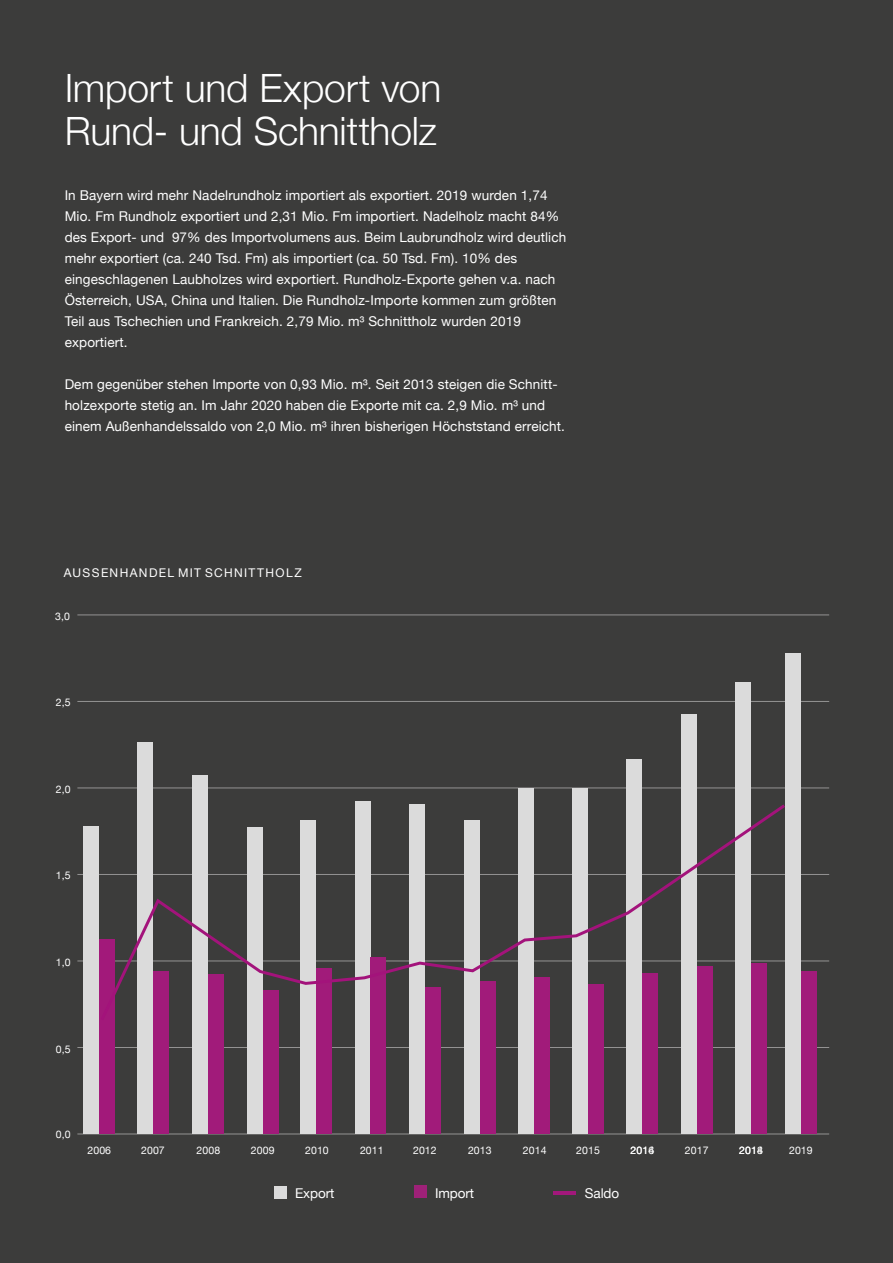
<style>
.page{position:relative;width:893px;height:1263px;background:#3c3c3b}
.page>*{position:absolute;margin:0;border:0;box-sizing:border-box;transform-origin:0 0}
.t1{font:300 39px/43.5px "Helvetica Neue";letter-spacing:-.005em;color:#fff}
.t2{font:13.5px/21px "Helvetica Neue";letter-spacing:.01em;color:#fff}
.t3{font:12px "Helvetica Neue";letter-spacing:.115em;color:#fff}
.t4{font:10.5px "Helvetica Neue";letter-spacing:.01em;color:#fff}
</style>
<div class="page">
<div style="left:414px;top:1185px;width:13px;height:13px;background:#9e2178"></div>
<div style="left:274px;top:1185px;width:13px;height:13px;background:#dbdbdb"></div>
<hr style="left:554px;top:1191px;width:22px;height:4px;background:#a2187b">
<hr style="left:77px;top:614px;width:752px;height:1px;background:#eeeded">
<hr style="left:77px;top:701px;width:752px;height:1px;background:#eeeded">
<hr style="left:77px;top:787px;width:752px;height:1px;background:#eeeded">
<hr style="left:77px;top:874px;width:752px;height:1px;background:#eeeded">
<hr style="left:77px;top:960px;width:752px;height:1px;background:#eeeded">
<hr style="left:77px;top:1047px;width:752px;height:1px;background:#eeeded">
<hr style="left:77px;top:1133px;width:752px;height:1px;background:#eeeded">
<div style="left:83px;top:825px;width:16px;height:308px;background:#dbdbdb"></div>
<div style="left:137px;top:742px;width:16px;height:391px;background:#dbdbdb"></div>
<div style="left:192px;top:775px;width:16px;height:358px;background:#dbdbdb"></div>
<div style="left:247px;top:827px;width:16px;height:306px;background:#dbdbdb"></div>
<div style="left:300px;top:819px;width:16px;height:314px;background:#dbdbdb"></div>
<div style="left:355px;top:801px;width:15px;height:332px;background:#dbdbdb"></div>
<div style="left:409px;top:804px;width:16px;height:329px;background:#dbdbdb"></div>
<div style="left:464px;top:820px;width:16px;height:313px;background:#dbdbdb"></div>
<div style="left:518px;top:788px;width:16px;height:345px;background:#dbdbdb"></div>
<div style="left:572px;top:788px;width:16px;height:345px;background:#dbdbdb"></div>
<div style="left:626px;top:759px;width:16px;height:374px;background:#dbdbdb"></div>
<div style="left:681px;top:714px;width:16px;height:419px;background:#dbdbdb"></div>
<div style="left:735px;top:682px;width:16px;height:451px;background:#dbdbdb"></div>
<div style="left:785px;top:653px;width:16px;height:480px;background:#dbdbdb"></div>
<div style="left:99px;top:939px;width:16px;height:194px;background:#a2197a"></div>
<div style="left:153px;top:971px;width:16px;height:163px;background:#a11b7a"></div>
<div style="left:208px;top:973px;width:16px;height:160px;background:#a11b7a"></div>
<div style="left:263px;top:990px;width:16px;height:143px;background:#a11b7a"></div>
<div style="left:316px;top:968px;width:16px;height:165px;background:#a11b7a"></div>
<div style="left:370px;top:957px;width:16px;height:176px;background:#a11b7a"></div>
<div style="left:425px;top:987px;width:16px;height:146px;background:#a11b7a"></div>
<div style="left:480px;top:981px;width:16px;height:152px;background:#a11b7a"></div>
<div style="left:534px;top:977px;width:15px;height:156px;background:#a11b7a"></div>
<div style="left:588px;top:984px;width:16px;height:149px;background:#a11b7a"></div>
<div style="left:642px;top:973px;width:16px;height:160px;background:#a11b7a"></div>
<div style="left:697px;top:966px;width:16px;height:167px;background:#a11b7a"></div>
<div style="left:751px;top:963px;width:16px;height:170px;background:#a11b7a"></div>
<div style="left:801px;top:971px;width:16px;height:162px;background:#a11b7a"></div>
<svg style="left:98px;top:801px;width:687px;height:223px"></svg>
<h1 class="t1" style="left:65px;top:63px;width:378px">Import und Export von<br>Rund- und Schnittholz</h1>
<p class="t2" style="left:65px;top:186px;width:503px">In Bayern wird mehr Nadelrundholz importiert als exportiert. 2019 wurden 1,74<br>Mio. Fm Rundholz exportiert und 2,31 Mio. Fm importiert. Nadelholz macht 84% des Export- und 97% des Importvolumens aus. Beim Laubrundholz wird deutlich mehr exportiert (ca. 240 Tsd. Fm) als importiert (ca. 50 Tsd. Fm). 10% des eingeschlagenen Laubholzes wird exportiert. Rundholz-Exporte gehen v.a. nach Österreich, USA, China und Italien. Die Rundholz-Importe kommen zum größten Teil aus Tschechien und Frankreich. 2,79 Mio. m³ Schnittholz wurden 2019 exportiert.</p>
<p class="t2" style="left:65px;top:375px;width:502px">Dem gegenüber stehen Importe von 0,93 Mio. m³. Seit 2013 steigen die Schnitt&shy;holzexporte stetig an. Im Jahr 2020 haben die Exporte mit ca. 2,9 Mio. m³ und einem Außenhandelssaldo von 2,0 Mio. m³ ihren bisherigen Höchststand erreicht.</p>
<p class="t3" style="left:64px;top:564px;width:240px">AUSSENHANDEL MIT SCHNITTHOLZ</p>
<p class="t4" style="left:55px;top:608px;width:16px">3,0</p>
<p class="t4" style="left:56px;top:695px;width:16px">2,5</p>
<p class="t4" style="left:56px;top:781px;width:16px">2,0</p>
<p class="t4" style="left:56px;top:868px;width:16px">1,5</p>
<p class="t4" style="left:56px;top:954px;width:16px">1,0</p>
<p class="t4" style="left:56px;top:1041px;width:16px">0,5</p>
<p class="t4" style="left:56px;top:1127px;width:16px">0,0</p>
<p class="t4" style="left:87px;top:1143px;width:25px">2006</p>
<p class="t4" style="left:141px;top:1143px;width:25px">2007</p>
<p class="t4" style="left:197px;top:1143px;width:25px">2008</p>
<p class="t4" style="left:251px;top:1143px;width:25px">2009</p>
<p class="t4" style="left:305px;top:1143px;width:25px">2010</p>
<p class="t4" style="left:360px;top:1143px;width:25px">2011</p>
<p class="t4" style="left:413px;top:1143px;width:25px">2012</p>
<p class="t4" style="left:468px;top:1143px;width:25px">2013</p>
<p class="t4" style="left:523px;top:1143px;width:25px">2014</p>
<p class="t4" style="left:576px;top:1143px;width:25px">2015</p>
<p class="t4" style="left:630px;top:1143px;width:25px">20146</p>
<p class="t4" style="left:685px;top:1143px;width:25px">2017</p>
<p class="t4" style="left:739px;top:1143px;width:25px">20148</p>
<p class="t4" style="left:789px;top:1143px;width:25px">2019</p>
<p class="t2" style="left:295px;top:1184px;width:41px">Export</p>
<p class="t2" style="left:435px;top:1184px;width:41px">Import</p>
<p class="t2" style="left:585px;top:1184px;width:36px">Saldo</p>
</div>
